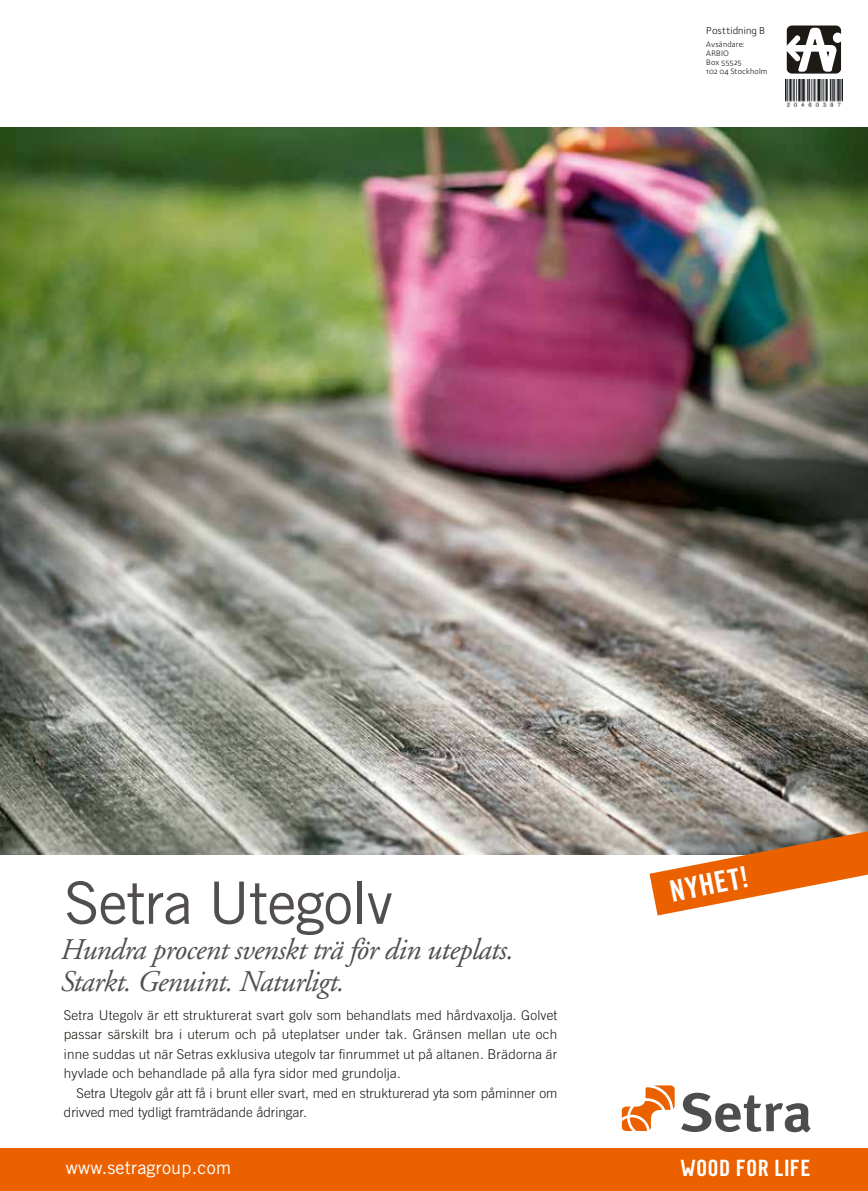
<style>
.page{position:relative;width:868px;height:1191px;background:#fff}
.page>*{position:absolute;margin:0;border:0;box-sizing:border-box;transform-origin:0 0}
.t1{font:58.5px "Trade Gothic LT Std";letter-spacing:-.02em;color:#524e4d}
.t2{font:italic 30px/31.5px "Adobe Garamond";letter-spacing:-.02em;color:#524e4d}
.t3{font:condensed 29.55px "Setra Display";color:#fff}
.t4{font:condensed 22.5px "Setra Display";letter-spacing:.015em;color:#fff}
.t5{font:18px "Trade Gothic LT Std";letter-spacing:.015em;color:#fff}
.t6{font:300 13.5px/19.5px "Trade Gothic LT Std";color:#1d1914;text-align:justify}
.t7{font:10.5px "Foundry Sterling Book OSF";letter-spacing:.015em;color:#1d1914}
.t8{font:8.25px/9px "Foundry Sterling Book OSF";letter-spacing:.025em;color:#1d1914}
.t9{font:8.25px "Foundry Sterling Book Expert";letter-spacing:.005em;color:#1d1914}
.s1{font-family:"Foundry Sterling Book OSF"}
.s2{font-family:"Foundry Sterling Book Expert"}
</style>
<div class="page">
<img style="left:0;top:128px;width:867px;height:727px">
<svg style="left:621px;top:1085px;width:53px;height:46px"></svg>
<svg style="left:681px;top:1092px;width:129px;height:40px"></svg>
<div style="left:0;top:1148px;width:867px;height:43px;background:#eb6100"></div>
<svg style="left:649px;top:831px;width:218px;height:84px"></svg>
<svg style="left:786px;top:26px;width:54px;height:48px"></svg>
<div style="left:832px;top:33px;width:10px;height:10px;background:#fff;border-radius:50%"></div>
<svg style="left:786px;top:28px;width:53px;height:46px"></svg>
<img style="left:785px;top:79px;width:57px;height:28px">
<p class="t7" style="left:706px;top:23px;width:60px">Posttidning B</p>
<p class="t8" style="left:706px;top:39px;width:40px">Avsändare:<br>ARBIO</p>
<p class="t9" style="left:706px;top:56px;width:37px"><span class="s1">Box</span> 55525</p>
<p class="t8" style="left:706px;top:66px;width:63px"><span class="s2">102 04</span> Stockholm</p>
<h1 class="t1" style="left:64px;top:867px;width:330px">Setra Utegolv</h1>
<h2 class="t2" style="left:60px;top:935px;width:454px">Hundra procent svenskt trä för din uteplats.<br>Starkt. Genuint. Naturligt.</h2>
<p class="t6" style="left:64px;top:1005px;width:495px">Setra Utegolv är ett strukturerat svart golv som behandlats med hårdvaxolja. Golvet passar särskilt bra i uterum och på uteplatser under tak. Gränsen mellan ute och inne suddas ut när Setras exklusiva utegolv tar finrummet ut på altanen. Brädorna är hyvlade och behandlade på alla fyra sidor med grundolja.</p>
<p class="t6" style="left:64px;top:1083px;width:495px;text-indent:13px">Setra Utegolv går att få i brunt eller svart, med en strukturerad yta som påminner om drivved med tydligt framträdande ådringar.</p>
<h3 class="t3" style="left:667px;top:874px;width:81px;rotate:-11deg">NYHET!</h3>
<h3 class="t5" style="left:66px;top:1156px;width:166px">www.setragroup.com</h3>
<h3 class="t4" style="left:680px;top:1154px;width:131px">WOOD FOR LIFE</h3>
</div>
